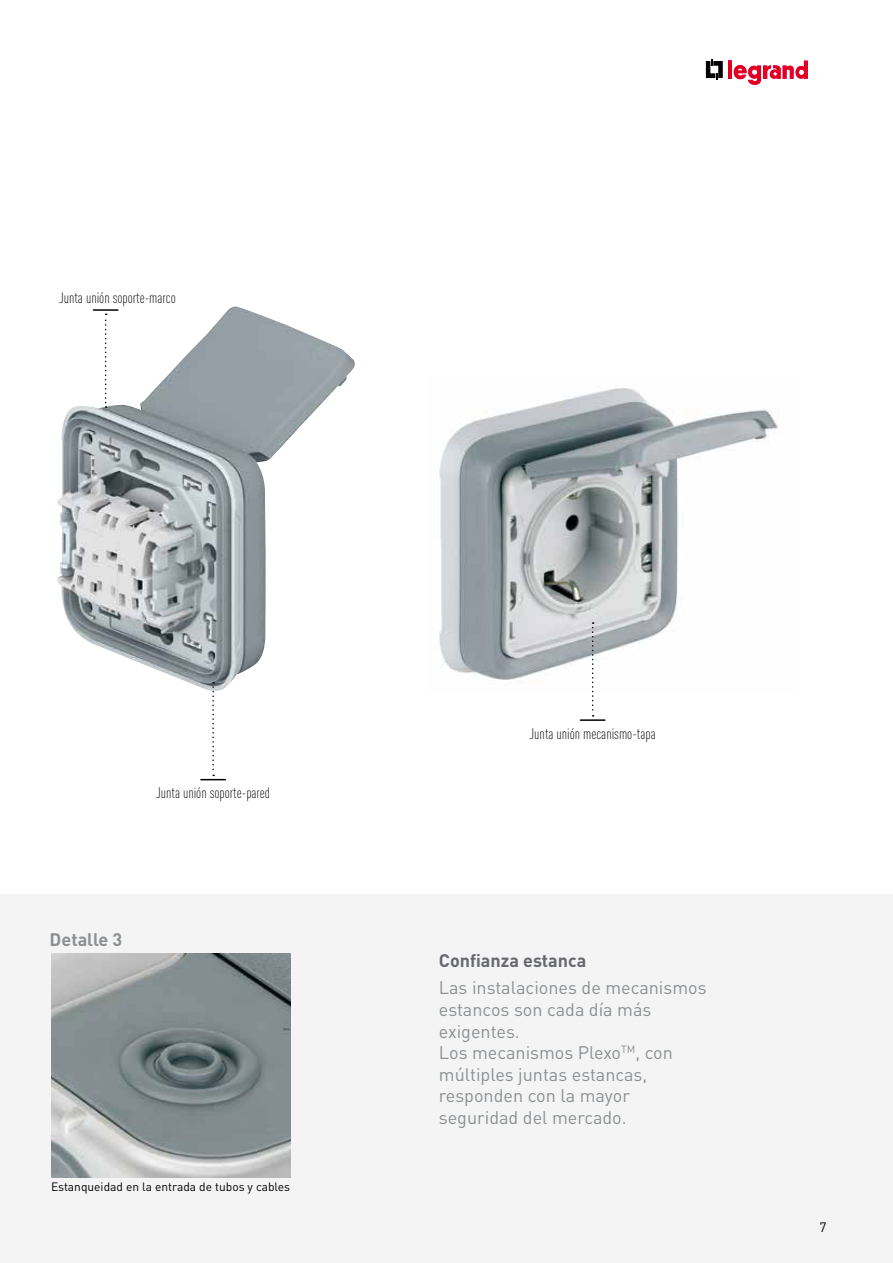
<style>
.page{position:relative;width:893px;height:1263px;background:#fff}
.page>*{position:absolute;margin:0;border:0;box-sizing:border-box;transform-origin:0 0}
.t1{font:18px/21.6px "DIN Pro";color:#8c9091}
.t2{font:700 18px "DIN Pro";color:#68696e}
.t3{font:700 18px "DIN Pro";color:#8c9091}
.t4{font:300 condensed 15px "DIN Pro";color:#000}
.t5{font:13.5px "DIN Pro";color:#000}
.t6{font:12px "DIN Pro";color:#000}
</style>
<div class="page">
<div style="left:0;top:894px;width:893px;height:369px;background:#f4f4f5"></div>
<img style="left:57px;top:306px;width:298px;height:382px">
<img style="left:439px;top:388px;width:339px;height:294px">
<svg style="left:105px;top:314px;width:2px;height:94px"></svg>
<svg style="left:592px;top:622px;width:2px;height:95px"></svg>
<hr style="left:93px;top:309px;width:25px;height:2px;background:#000">
<svg style="left:201px;top:682px;width:24px;height:98px"></svg>
<hr style="left:580px;top:719px;width:25px;height:2px;background:#000">
<svg style="left:706px;top:60px;width:17px;height:20px"></svg>
<hr style="left:728px;top:61px;width:4px;height:18px;background:#e2001a">
<svg style="left:734px;top:61px;width:74px;height:24px"></svg>
<img style="left:51px;top:954px;width:240px;height:224px">
<p class="t4" style="left:59px;top:287px;width:118px">Junta unión soporte-marco</p>
<p class="t4" style="left:156px;top:782px;width:116px">Junta unión soporte-pared</p>
<p class="t3" style="left:50px;top:927px;width:74px">Detalle 3</p>
<p class="t6" style="left:51px;top:1179px;width:241px">Estanqueidad en la entrada de tubos y cables</p>
<p class="t4" style="left:530px;top:723px;width:128px">Junta unión mecanismo-tapa</p>
<p class="t2" style="left:439px;top:949px;width:149px">Confianza estanca</p>
<p class="t1" style="left:439px;top:976px;width:269px">Las instalaciones de mecanismos estancos son cada día más exigentes.<br>Los mecanismos Plexo<sup>TM</sup>, con múltiples juntas estancas, responden con la mayor seguridad del mercado.</p>
<p class="t5" style="left:819px;top:1218px;width:9px">7</p>
</div>
